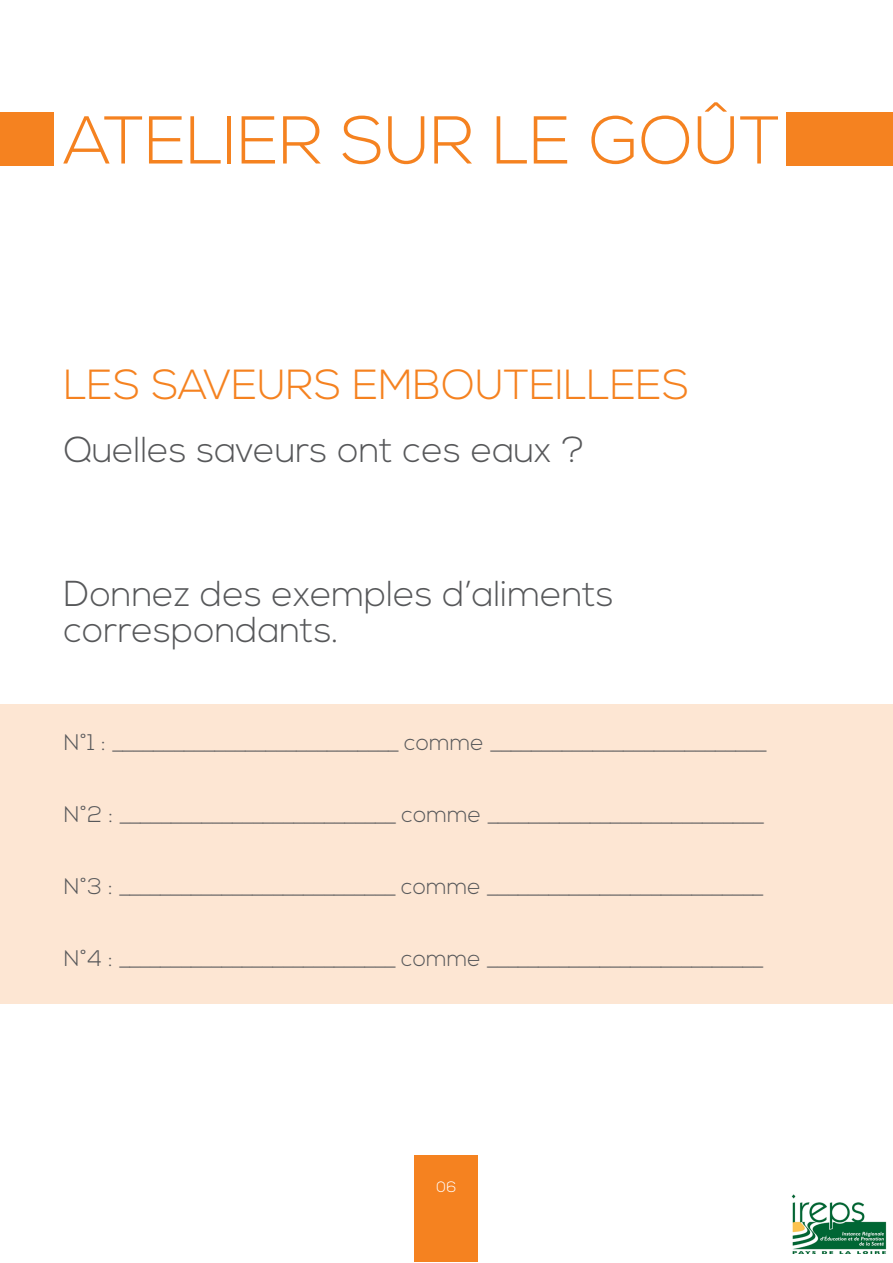
<style>
.page{position:relative;width:893px;height:1263px;background:#fff}
.page>*{position:absolute;margin:0;border:0;box-sizing:border-box;transform-origin:0 0}
.t1{font:300 67.5px "Nexa";color:#f58220}
.t2{font:300 42px "Nexa";color:#f58220}
.t3{font:300 36px/36px "Nexa";color:#57585a}
.t4{font:300 22.5px "Nexa";color:#57585a}
.t5{font:300 15px "Nexa";color:#fff}
</style>
<div class="page">
<div style="left:0;top:704px;width:893px;height:299px;background:#fde6d3"></div>
<div style="left:787px;top:113px;width:106px;height:53px;background:#f58220"></div>
<div style="left:0;top:113px;width:53px;height:53px;background:#f58220"></div>
<div style="left:415px;top:1155px;width:63px;height:107px;background:#f58220"></div>
<img style="left:791px;top:1194px;width:96px;height:59px">
<p class="t1" style="left:64px;top:102px;width:718px">ATELIER SUR LE GOÛT</p>
<p class="t2" style="left:64px;top:360px;width:627px">LES SAVEURS EMBOUTEILLEES</p>
<p class="t3" style="left:64px;top:433px;width:522px">Quelles saveurs ont ces eaux ?</p>
<p class="t3" style="left:64px;top:577px;width:552px">Donnez des exemples d’aliments correspondants.</p>
<p class="t4" style="left:64px;top:729px;width:705px">N°1 : ____________________________ comme ___________________________</p>
<p class="t4" style="left:64px;top:801px;width:702px">N°2 : ___________________________ comme ___________________________</p>
<p class="t4" style="left:64px;top:873px;width:702px">N°3 : ___________________________ comme ___________________________</p>
<p class="t4" style="left:64px;top:945px;width:702px">N°4 : ___________________________ comme ___________________________</p>
<p class="t5" style="left:437px;top:1178px;width:21px">06</p>
</div>
